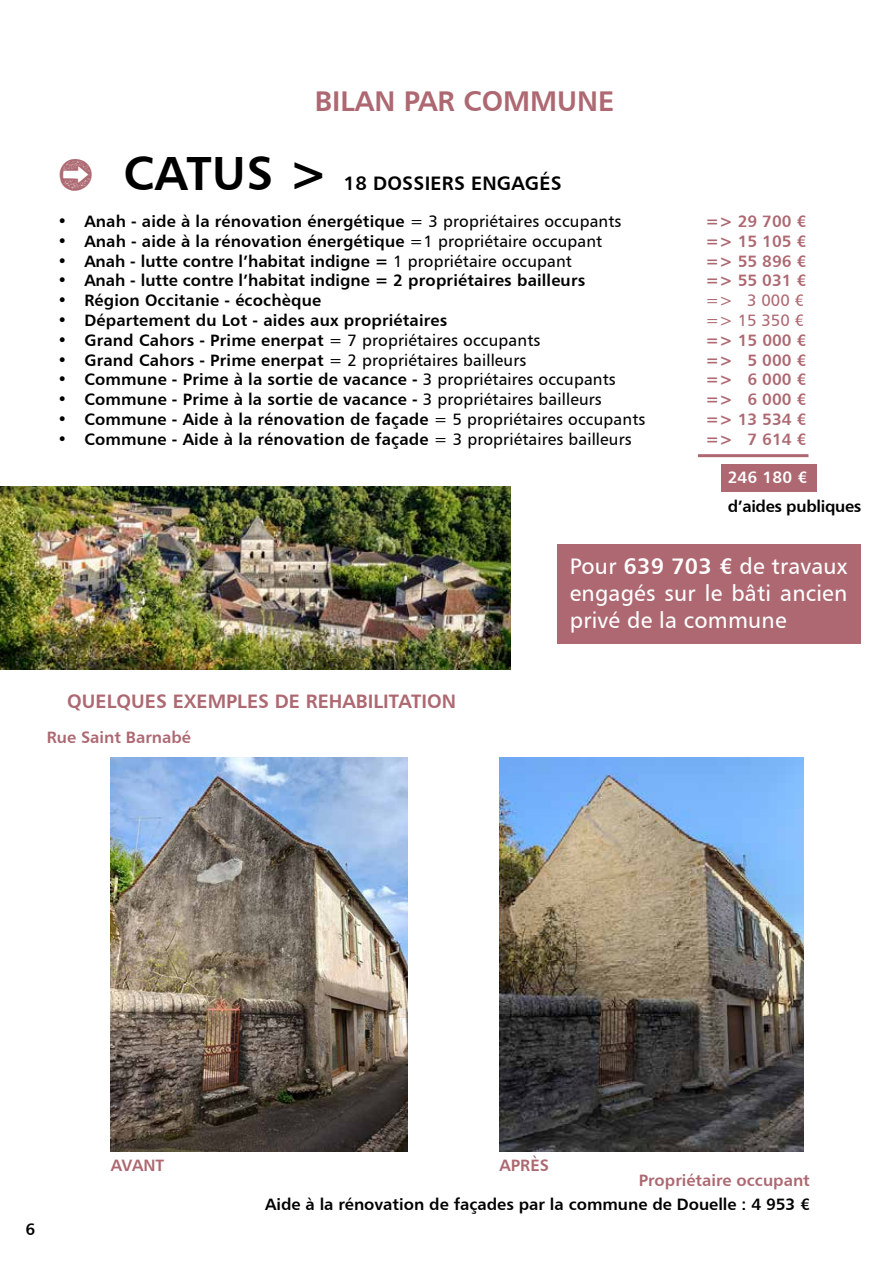
<style>
.page{position:relative;width:893px;height:1263px;background:#fff}
.page>*{position:absolute;margin:0;border:0;box-sizing:border-box;transform-origin:0 0}
.t1{font:48px "Humanist 777 BT Bold B";letter-spacing:.01em;color:#000}
.t2{font:28.5px "Humanist 777 BT Bold B";color:#ad6871}
.t3{font:22.5px/27px "Humanist 777 BT Roman B";letter-spacing:.01em;color:#fff;text-align:justify}
.t4{font:19.5px "Humanist 777 BT Bold B";color:#ad6871}
.t5{font:19.5px "Humanist 777 BT Bold B";letter-spacing:.01em;color:#000}
.t6{font:16.5px "Humanist 777 BT Bold B";letter-spacing:.01em;color:#000}
.t7{font:16.5px "Humanist 777 BT Bold B";color:#ad6871}
.t8{font:16.5px "Humanist 777 BT Bold B";letter-spacing:-.02em;color:#000}
.t9{font:16.5px "Humanist 777 BT Roman B";color:#ad6871}
.t10{font:16.5px "Humanist 777 BT Bold B";letter-spacing:.01em;color:#fff}
.s1{font-family:"KG Arrows";color:#ad6871}
.s2{font-family:"Humanist 777 BT Roman B"}
.s3{font-family:"Humanist 777 BT Bold B"}
</style>
<div class="page">
<div style="left:557px;top:544px;width:303px;height:100px;background:#ad6871"></div>
<div style="left:721px;top:464px;width:96px;height:28px;background:#ad6871"></div>
<hr style="left:698px;top:454px;width:110px;height:3px;background:#ad6871">
<img style="left:0;top:487px;width:511px;height:183px">
<img style="left:111px;top:757px;width:296px;height:395px">
<img style="left:500px;top:757px;width:304px;height:395px">
<h2 class="t2" style="left:315px;top:83px;width:301px">BILAN PAR COMMUNE</h2>
<h1 class="t1" style="left:57px;top:143px;width:273px"><span class="s1">Z</span> CATUS &gt;</h1>
<p class="t5" style="left:344px;top:171px;width:220px">18 DOSSIERS ENGAGÉS</p>
<p class="t6" style="left:57px;top:211px;width:566px">• Anah - aide à la rénovation énergétique <span class="s2">= 3 propriétaires occupants</span></p>
<p class="t7" style="left:705px;top:211px;width:102px">=&gt; 29 700 €</p>
<p class="t6" style="left:57px;top:231px;width:546px">• Anah - aide à la rénovation énergétique <span class="s2">=1 propriétaire occupant</span></p>
<p class="t7" style="left:705px;top:231px;width:102px">=&gt; 15 105 €</p>
<p class="t6" style="left:57px;top:250px;width:516px">• Anah - lutte contre l’habitat indigne = <span class="s2">1 propriétaire occupant</span></p>
<p class="t7" style="left:705px;top:250px;width:102px">=&gt; 55 896 €</p>
<p class="t6" style="left:57px;top:270px;width:529px">• Anah - lutte contre l’habitat indigne = 2 propriétaires bailleurs</p>
<p class="t7" style="left:705px;top:270px;width:102px">=&gt; 55 031 €</p>
<p class="t6" style="left:57px;top:290px;width:266px">• Région Occitanie - écochèque</p>
<p class="t9" style="left:705px;top:290px;width:100px">=&gt; 3 000 €</p>
<p class="t6" style="left:57px;top:310px;width:391px">• Département du Lot - aides aux propriétaires</p>
<p class="t9" style="left:705px;top:310px;width:100px">=&gt; 15 350 €</p>
<p class="t6" style="left:57px;top:330px;width:485px">• Grand Cahors - Prime enerpat <span class="s2">= 7 propriétaires occupants</span></p>
<p class="t7" style="left:705px;top:330px;width:102px">=&gt; 15 000 €</p>
<p class="t6" style="left:57px;top:349px;width:471px">• Grand Cahors - Prime enerpat <span class="s2">= 2 propriétaires bailleurs</span></p>
<p class="t7" style="left:705px;top:349px;width:102px">=&gt; 5 000 €</p>
<p class="t6" style="left:57px;top:369px;width:560px">• Commune - Prime à la sortie de vacance - <span class="s2">3 propriétaires occupants</span></p>
<p class="t7" style="left:705px;top:369px;width:102px">=&gt; 6 000 €</p>
<p class="t6" style="left:57px;top:389px;width:546px">• Commune - Prime à la sortie de vacance - <span class="s2">3 propriétaires bailleurs</span></p>
<p class="t7" style="left:705px;top:389px;width:102px">=&gt; 6 000 €</p>
<p class="t6" style="left:57px;top:409px;width:590px">• Commune - Aide à la rénovation de façade <span class="s2">= 5 propriétaires occupants</span></p>
<p class="t7" style="left:705px;top:409px;width:102px">=&gt; 13 534 €</p>
<p class="t6" style="left:57px;top:429px;width:576px">• Commune - Aide à la rénovation de façade <span class="s2">= 3 propriétaires bailleurs</span></p>
<p class="t7" style="left:705px;top:429px;width:102px">=&gt; 7 614 €</p>
<p class="t10" style="left:728px;top:467px;width:81px">246 180 €</p>
<p class="t8" style="left:728px;top:496px;width:135px">d’aides publiques</p>
<p class="t4" style="left:67px;top:689px;width:390px">QUELQUES EXEMPLES DE REHABILITATION</p>
<p class="t7" style="left:47px;top:727px;width:146px">Rue Saint Barnabé</p>
<h3 class="t3" style="left:570px;top:552px;width:279px">Pour <span class="s3">639 703 €</span> de travaux engagés sur le bâti ancien privé de la commune</h3>
<p class="t6" style="left:26px;top:1219px;width:11px">6</p>
<p class="t7" style="left:111px;top:1154px;width:55px">AVANT</p>
<p class="t7" style="left:500px;top:1154px;width:51px">APRÈS</p>
<p class="t7" style="left:639px;top:1170px;width:173px">Propriétaire occupant</p>
<p class="t6" style="left:265px;top:1194px;width:546px">Aide à la rénovation de façades par la commune de Douelle : 4 953 €</p>
</div>
